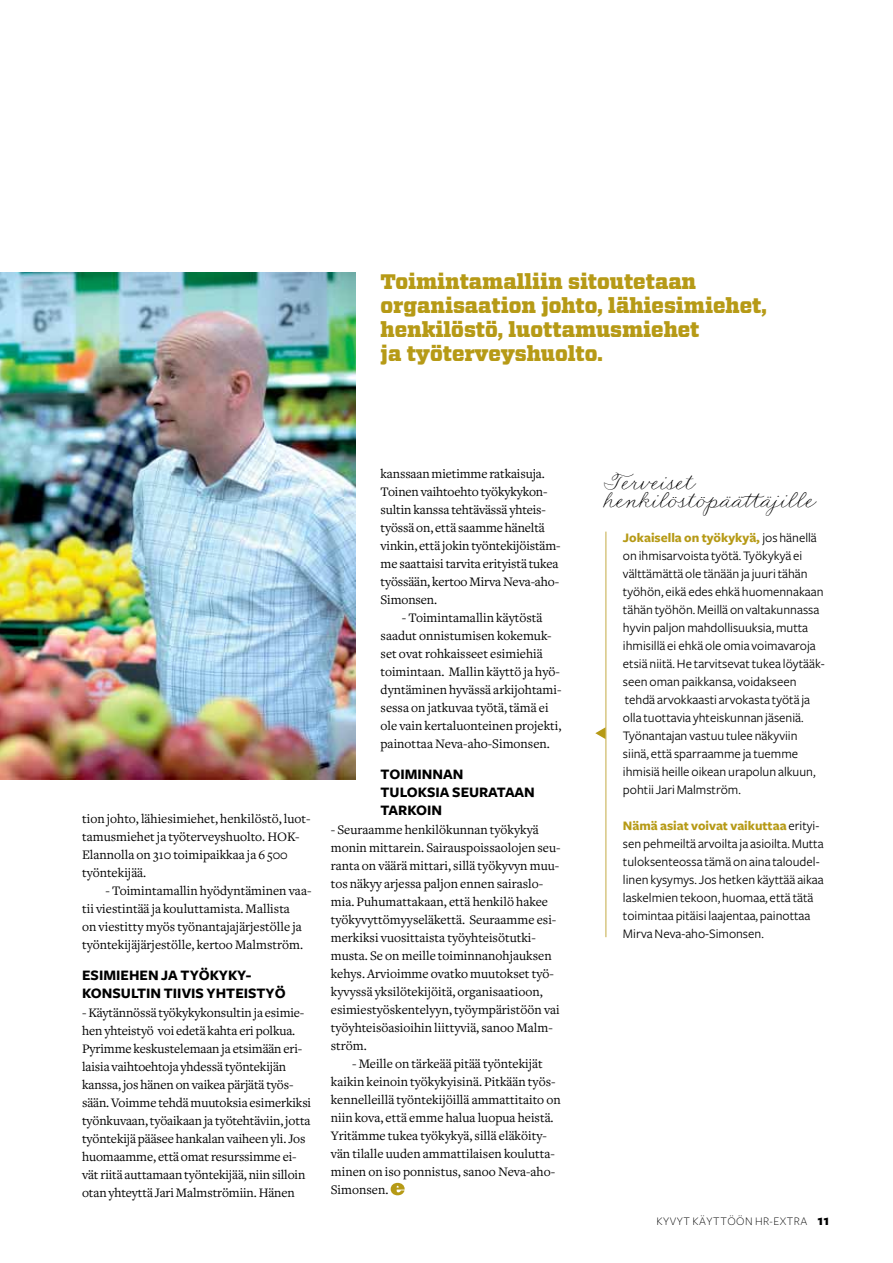
<style>
.page{position:relative;width:893px;height:1263px;background:#fff}
.page>*{position:absolute;margin:0;border:0;box-sizing:border-box;transform-origin:0 0}
.t1{font:900 21px/24px "Vitesse";color:#b69a16}
.t2{font:21px/18px "Madelinette";color:#000}
.t3{font:700 15px/18px "Freight Sans";letter-spacing:.105em;color:#000}
.t4{font:700 15px/18px "Freight Sans";color:#000}
.t5{font:13.5px/18px "Freight Text";color:#000}
.t6{font:13.5px/18px "Freight Sans";color:#000}
.t7{font:300 12px "Freight Sans";letter-spacing:.04em;color:#000}
.s1{font-weight:700;color:#b69a16}
.s2{font-weight:700;font-size:15px}
</style>
<div class="page">
<svg style="left:391px;top:1183px;width:14px;height:12px"></svg>
<img style="left:0;top:272px;width:355px;height:507px">
<hr style="left:605px;top:532px;width:1px;height:405px;background:#c3aa45">
<svg style="left:595px;top:727px;width:10px;height:12px"></svg>
<h1 class="t1" style="left:381px;top:270px;width:388px">Toimintamalliin sitoutetaan organisaation johto, lähiesimiehet, henkilöstö, luottamusmiehet<br>ja työterveyshuolto.</h1>
<p class="t5" style="left:82px;top:810px;width:230px">tion johto, lähiesimiehet, henkilöstö, luot&shy;tamusmiehet ja työterveyshuolto. HOK-Elannolla on 310 toimipaikkaa ja 6 500 työntekijää.</p>
<p class="t5" style="left:82px;top:882px;width:231px;text-indent:23px">- Toimintamallin hyödyntäminen vaa&shy;tii viestintää ja kouluttamista. Mallista<br>on viestitty myös työnantajajärjestölle ja työntekijäjärjestölle, kertoo Malmström.</p>
<p class="t3" style="left:82px;top:967px;width:202px">ESIMIEHEN JA TYÖKYKY-<br>KONSULTIN TIIVIS YHTEISTYÖ</p>
<p class="t5" style="left:82px;top:1004px;width:231px">- Käytännössä työkykykonsultin ja esimie&shy;hen yhteistyö voi edetä kahta eri polkua.<br>Pyrimme keskustelemaan ja etsimään eri&shy;laisia vaihtoehtoja yhdessä työntekijän kanssa, jos hänen on vaikea pärjätä työs&shy;sään. Voimme tehdä muutoksia esimerkiksi työnkuvaan, työaikaan ja työtehtäviin, jotta työntekijä pääsee hankalan vaiheen yli. Jos huomaamme, että omat resurssimme ei&shy;vät riitä auttamaan työntekijää, niin silloin otan yhteyttä Jari Malmströmiin. Hänen</p>
<p class="t5" style="left:381px;top:465px;width:182px">kanssaan mietimme ratkaisuja.<br>Toinen vaihtoehto työkykykon&shy;sultin kanssa tehtävässä yhteis&shy;työssä on, että saamme häneltä vinkin, että jokin työntekijöistäm&shy;me saattaisi tarvita erityistä tukea työssään, kertoo Mirva Neva-aho-<br>Simonsen.</p>
<p class="t5" style="left:381px;top:609px;width:182px;text-indent:21px">- Toimintamallin käytöstä saadut onnistumisen kokemuk&shy;set ovat rohkaisseet esimiehiä toimintaan. Mallin käyttö ja hyö&shy;dyntäminen hyvässä arkijohtami&shy;sessa on jatkuvaa työtä, tämä ei ole vain kertaluonteinen projekti, painottaa Neva-aho-Simonsen.</p>
<p class="t4" style="left:381px;top:766px;width:118px">TOIMINNAN<br>TULOKSIA SEURATAA</p>
<p class="t3" style="left:524px;top:784px;width:12px">N</p>
<p class="t3" style="left:381px;top:802px;width:63px">TARKOIN</p>
<p class="t5" style="left:331px;top:821px;width:231px">- Seuraamme henkilökunnan työkykyä monin mittarein. Sairauspoissaolojen seu&shy;ranta on väärä mittari, sillä työkyvyn muu&shy;tos näkyy arjessa paljon ennen sairaslo&shy;mia. Puhumattakaan, että henkilö hakee työkyvyttömyyseläkettä. Seuraamme esi&shy;merkiksi vuosittaista työyhteisötutki&shy;musta. Se on meille toiminnanohjauksen kehys. Arvioimme ovatko muutokset työ&shy;kyvyssä yksilötekijöitä, organisaatioon, esimiestyöskentelyyn, työympäristöön vai työyhteisöasioihin liittyviä, sanoo Malm&shy;ström.</p>
<p class="t5" style="left:331px;top:1055px;width:231px;text-indent:21px">- Meille on tärkeää pitää työntekijät kaikin keinoin työkykyisinä. Pitkään työs&shy;kennelleillä työntekijöillä ammattitaito on niin kova, että emme halua luopua heistä.<br>Yritämme tukea työkykyä, sillä eläköity&shy;vän tilalle uuden ammattilaisen koulutta&shy;minen on iso ponnistus, sanoo Neva-aho-Simonsen.</p>
<h1 class="t2" style="left:605px;top:472px;width:212px">Terveiset henkilöstöpäättäjille</h1>
<p class="t6" style="left:623px;top:528px;width:203px"><span class="s1">JOKAISELLA ON TYÖKYKYÄ,</span> jos hänellä on ihmisarvoista työtä. Työkykyä ei välttämättä ole tänään ja juuri tähän työhön, eikä edes ehkä huomennakaan tähän työhön. Meillä on valtakunnassa hyvin paljon mahdollisuuksia, mutta ihmisillä ei ehkä ole omia voimavaroja etsiä niitä. He tarvitsevat tukea löytääk&shy;seen oman paikkansa, voidakseen tehdä arvokkaasti arvokasta työtä ja olla tuottavia yhteiskunnan jäseniä.<br>Työnantajan vastuu tulee näkyviin siinä, että sparraamme ja tuemme ihmisiä heille oikean urapolun alkuun, pohtii Jari Malmström.</p>
<p class="t6" style="left:623px;top:816px;width:202px"><span class="s1">NÄMÄ ASIAT VOIVAT VAIKUTTAA</span> erityi&shy;sen pehmeiltä arvoilta ja asioilta. Mutta tuloksenteossa tämä on aina taloudel&shy;linen kysymys. Jos hetken käyttää aikaa laskelmien tekoon, huomaa, että tätä toimintaa pitäisi laajentaa, painottaa Mirva Neva-aho-Simonsen.</p>
<p class="t7" style="left:656px;top:1214px;width:174px">kyvyt käyttöön HR-EXTRA <span class="s2">11</span></p>
</div>
